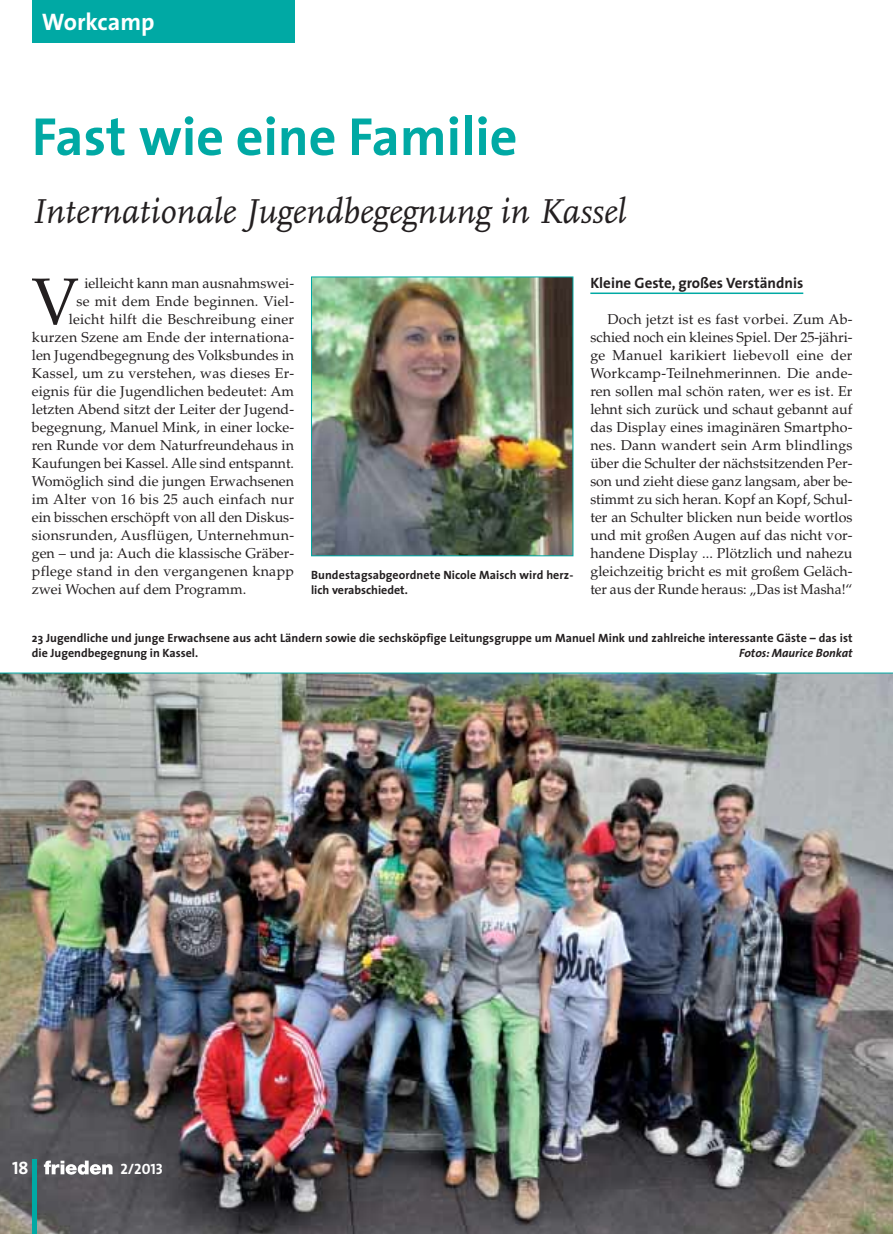
<style>
.page{position:relative;width:893px;height:1234px;background:#fff}
.page>*{position:absolute;margin:0;border:0;box-sizing:border-box;transform-origin:0 0}
.t1{font:66px "Palatino";color:#231f20}
.t2{font:700 54px "The Sans";color:#00a9a4}
.t3{font:italic 36px "Scala";color:#231f20}
.t4{font:700 24px "The Sans";color:#fff}
.t5{font:18px "The Sans Bold Caps";color:#fff}
.t6{font:700 15px "The Sans";color:#231f20}
.t7{font:15px "The Sans Bold Caps";color:#fff}
.t8{font:14.25px/18px "Palatino";color:#231f20;text-align:justify}
.t9{font:14.25px "Palatino";letter-spacing:.02em;color:#231f20}
.t10{font:700 12px/15px "The Sans";letter-spacing:.005em;color:#231f20}
.t11{font:italic 700 12px "The Sans";color:#231f20}
</style>
<div class="page">
<hr style="left:590px;top:292px;width:213px;height:2px;background:#00a9a4">
<img style="left:313px;top:278px;width:258px;height:276px">
<div style="left:311px;top:276px;width:262px;height:280px;border:1px solid #00a9a4"></div>
<img style="left:0;top:673px;width:893px;height:560px">
<hr style="left:0;top:672px;width:893px;height:1px;background:#00a9a4">
<div style="left:32px;top:0;width:262px;height:43px;background:#00a9a4"></div>
<hr style="left:32px;top:1159px;width:4px;height:74px;background:#00a9a4">
<svg style="left:44px;top:1160px;width:69px;height:14px"></svg>
<h3 class="t4" style="left:42px;top:13px;width:114px">Workcamp</h3>
<h2 class="t2" style="left:32px;top:116px;width:487px">Fast wie eine Familie</h2>
<h3 class="t3" style="left:32px;top:197px;width:596px">Internationale Jugendbegegnung in Kassel</h3>
<p class="t6" style="left:590px;top:277px;width:214px">Kleine Geste, großes Verständnis</p>
<p class="t8" style="left:590px;top:312px;width:264px;text-indent:17px">Doch jetzt ist es fast vorbei. Zum Ab - schied noch ein kleines Spiel. Der 25-jähri&shy;ge Manuel karikiert liebevoll eine der Work camp-Teilnehmerinnen. Die ande&shy;ren sollen mal schön raten, wer es ist. Er lehnt sich zurück und schaut gebannt auf das Display eines imaginären Smartpho&shy;nes. Dann wandert sein Arm blindlings über die Schulter der nächstsitzenden Per - son und zieht diese ganz langsam, aber be - stimmt zu sich heran. Kopf an Kopf, Schul - ter an Schulter blicken nun beide wortlos und mit großen Augen auf das nicht vor&shy;handene Display ... Plötzlich und na hezu gleichzeitig bricht es mit großem Geläch&shy;ter aus der Runde heraus: „Das ist Masha!“</p>
<p class="t8" style="left:84px;top:276px;width:211px">ielleicht kann man ausnahmswei-</p>
<p class="t9" style="left:77px;top:296px;width:219px">se mit dem Ende beginnen. Viel-</p>
<p class="t9" style="left:69px;top:314px;width:227px">leicht hilft die Beschreibung einer</p>
<p class="t8" style="left:32px;top:330px;width:264px">kurzen Szene am Ende der internationa-</p>
<p class="t8" style="left:32px;top:348px;width:264px">len Jugendbegegnung des Volksbundes in</p>
<p class="t9" style="left:32px;top:368px;width:264px">Kassel, um zu verstehen, was dieses Er -</p>
<p class="t8" style="left:32px;top:384px;width:264px">eignis für die Jugendlichen bedeutet: Am</p>
<p class="t8" style="left:32px;top:402px;width:264px">letzten Abend sitzt der Leiter der Jugend-</p>
<p class="t8" style="left:32px;top:420px;width:264px">begegnung, Manuel Mink, in einer locke-</p>
<p class="t8" style="left:32px;top:438px;width:264px">ren Runde vor dem Naturfreundehaus in</p>
<p class="t8" style="left:32px;top:456px;width:264px">Kaufungen bei Kassel. Alle sind entspannt.</p>
<p class="t8" style="left:32px;top:474px;width:264px">Womöglich sind die jungen Erwachsenen</p>
<p class="t9" style="left:32px;top:494px;width:264px">im Al ter von 16 bis 25 auch einfach nur</p>
<p class="t8" style="left:32px;top:510px;width:264px">ein bisschen er schöpft von all den Diskus-</p>
<p class="t9" style="left:32px;top:530px;width:264px">sionsrunden, Ausflügen, Unternehmun-</p>
<p class="t8" style="left:32px;top:546px;width:264px">gen – und ja: Auch die klassische Gräber-</p>
<p class="t9" style="left:32px;top:566px;width:264px">pflege stand in den vergangenen knapp</p>
<p class="t8" style="left:32px;top:582px;width:216px">zwei Wochen auf dem Programm.</p>
<p class="t10" style="left:32px;top:631px;width:822px">23 Jugendliche und junge Erwachsene aus acht Ländern sowie die sechsköpfige Leitungsgruppe um Manuel Mink und zahlreiche interessante Gäste – das ist die Jugendbegegnung in Kassel.</p>
<h1 class="t1" style="left:31px;top:276px;width:49px">V</h1>
<p class="t10" style="left:311px;top:569px;width:264px">Bundestagsabgeordnete Nicole Maisch wird herz&shy;lich verabschiedet.</p>
<p class="t11" style="left:739px;top:648px;width:115px">Fotos: Maurice Bonkat</p>
<p class="t5" style="left:12px;top:1157px;width:18px">18</p>
<p class="t7" style="left:120px;top:1160px;width:44px">2/2013</p>
</div>
